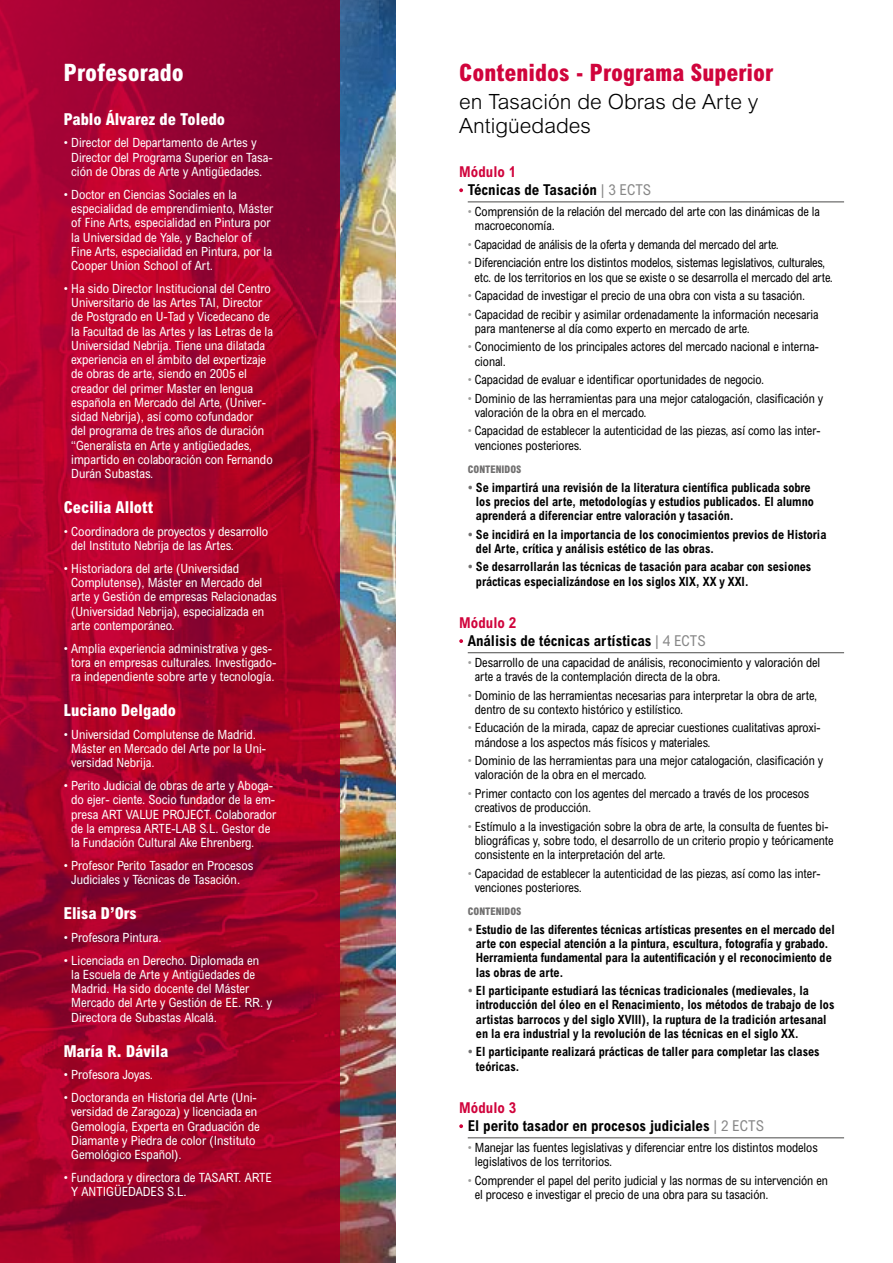
<style>
.page{position:relative;width:893px;height:1263px;background:#fff}
.page>*{position:absolute;margin:0;border:0;box-sizing:border-box;transform-origin:0 0}
.t1{font:800 condensed 24px "Arial MT Pro";color:#d0043c}
.t2{font:800 condensed 24px "Arial MT Pro";color:#fff}
.t3{font:300 21px/24px "Arial MT Pro";color:#000}
.t4{font:800 condensed 16.5px "Arial MT Pro";color:#fff}
.t5{font:700 condensed 15px/18.6px "Arial MT Pro";color:#000}
.t6{font:condensed 12.75px/14.2px "Arial MT Pro";color:#fff}
.t7{font:condensed 12.75px/14.2px "Arial MT Pro";color:#000;scale:.96 1}
.t8{font:700 condensed 12.75px/14.2px "Arial MT Pro";color:#000;scale:.96 1}
.t9{font:condensed 12.75px "Arial MT Pro";color:#000;scale:.94 1}
.t10{font:800 condensed 10.5px "Arial MT Pro";color:#706f6f}
.s1{color:#d0043c}
.s2{font-weight:400;color:#878787}
.s3{color:#9d9d9c}
.s4{color:#706f6f}
</style>
<div class="page">
<img style="left:340px;top:0;width:55px;height:1263px">
<hr style="left:468px;top:202px;width:376px;height:1px;background:#4a4a49">
<svg style="left:459px;top:188px;width:4px;height:4px"></svg>
<hr style="left:468px;top:652px;width:376px;height:1px;background:#4a4a49">
<svg style="left:459px;top:639px;width:4px;height:4px"></svg>
<hr style="left:468px;top:1137px;width:376px;height:1px;background:#4a4a49">
<svg style="left:459px;top:1124px;width:4px;height:4px"></svg>
<img style="left:340px;top:0;width:38px;height:1091px">
<svg style="left:0;top:0;width:340px;height:1263px;background:#a7022b"></svg>
<h1 class="t2" style="left:64px;top:58px;width:121px">Profesorado</h1>
<p class="t4" style="left:64px;top:109px;width:163px">Pablo Álvarez de Toledo</p>
<p class="t6" style="left:71px;top:136px;width:203px;text-indent:-7px">• Director del Departamento de Artes y<br>Director del Programa Superior en Tasa&shy;ción de Obras de Arte y Antigüedades.</p>
<p class="t6" style="left:71px;top:187px;width:204px;text-indent:-7px">• Doctor en Ciencias Sociales en la especialidad de emprendimiento, Máster of Fine Arts, especialidad en Pintura por la Universidad de Yale, y Bachelor of Fine Arts, especialidad en Pintura, por la Cooper Union School of Art.</p>
<p class="t6" style="left:71px;top:281px;width:203px;text-indent:-7px">• Ha sido Director Institucional del Centro Universitario de las Artes TAI, Director de Postgrado en U-Tad y Vicedecano de la Facultad de las Artes y las Letras de la Universidad Nebrija. Tiene una dilatada experiencia en el ámbito del expertizaje de obras de arte, siendo en 2005 el creador del primer Master en lengua española en Mercado del Arte, (Univer&shy;sidad Nebrija), así como cofundador<br>del programa de tres años de duración “Generalista en Arte y antigüedades, impartido en colaboración con Fernando Durán Subastas.</p>
<p class="t4" style="left:64px;top:497px;width:91px">Cecilia Allott</p>
<p class="t6" style="left:71px;top:524px;width:199px;text-indent:-7px">• Coordinadora de proyectos y desarrollo del Instituto Nebrija de las Artes.</p>
<p class="t6" style="left:71px;top:561px;width:207px;text-indent:-7px">• Historiadora del arte (Universidad Complutense), Máster en Mercado del arte y Gestión de empresas Relacionadas (Universidad Nebrija), especializada en arte contemporáneo.</p>
<p class="t6" style="left:64px;top:641px;width:214px;text-align:center">• Amplia experiencia administrativa y ges&shy;tora en empresas culturales. Investigado&shy;ra independiente sobre arte y tecnología.</p>
<p class="t4" style="left:64px;top:700px;width:114px">Luciano Delgado</p>
<p class="t6" style="left:71px;top:727px;width:196px;text-indent:-7px">• Universidad Complutense de Madrid.<br>Máster en Mercado del Arte por la Uni&shy;versidad Nebrija.</p>
<p class="t6" style="left:71px;top:779px;width:207px;text-indent:-7px">• Perito Judicial de obras de arte y Aboga&shy;do ejer- ciente. Socio fundador de la em&shy;presa ART VALUE PROJECT. Colaborador de la empresa ARTE-LAB S.L. Gestor de la Fundación Cultural Ake Ehrenberg.</p>
<p class="t6" style="left:64px;top:858px;width:191px;text-align:center">• Profesor Perito Tasador en Procesos<br>Judiciales y Técnicas de Tasación.</p>
<p class="t4" style="left:64px;top:903px;width:75px">Elisa D’Ors</p>
<p class="t6" style="left:64px;top:930px;width:99px">• Profesora Pintura.</p>
<p class="t6" style="left:71px;top:953px;width:202px;text-indent:-7px">• Licenciada en Derecho. Diplomada en<br>la Escuela de Arte y Antigüedades de Madrid. Ha sido docente del Máster Mercado del Arte y Gestión de EE. RR. y Directora de Subastas Alcalá.</p>
<p class="t4" style="left:64px;top:1041px;width:106px">María R. Dávila</p>
<p class="t6" style="left:64px;top:1068px;width:91px">• Profesora Joyas.</p>
<p class="t6" style="left:71px;top:1091px;width:190px;text-indent:-7px">• Doctoranda en Historia del Arte (Uni&shy;versidad de Zaragoza) y licenciada en Gemología, Experta en Graduación de Diamante y Piedra de color (Instituto Gemológico Español).</p>
<p class="t6" style="left:71px;top:1170px;width:202px;text-indent:-7px">• Fundadora y directora de TASART. ARTE<br>Y ANTIGÜEDADES S.L.</p>
<h1 class="t1" style="left:459px;top:58px;width:315px">Contenidos - Programa Superior</h1>
<h2 class="t3" style="left:459px;top:91px;width:301px">en Tasación de Obras de Arte y<br>Antigüedades</h2>
<p class="t5" style="left:468px;top:163px;width:185px;text-indent:-9px"><span class="s1">Módulo 1<br></span>Técnicas de Tasación <span class="s2">| 3 ECTS</span></p>
<p class="t7" style="left:475px;top:205px;width:361px;text-indent:-7px"><span class="s3">•</span> Comprensión de la relación del mercado del arte con las dinámicas de la macroeconomía.</p>
<p class="t9" style="left:468px;top:236px;width:332px"><span class="s3">•</span> Capacidad de análisis de la oferta y demanda del mercado del arte.</p>
<p class="t7" style="left:468px;top:256px;width:382px;text-align:center"><span class="s3">•</span> Diferenciación entre los distintos modelos, sistemas legislativos, culturales, etc. de los territorios en los que se existe o se desarrolla el mercado del arte.</p>
<p class="t7" style="left:468px;top:289px;width:353px"><span class="s3">•</span> Capacidad de investigar el precio de una obra con vista a su tasación.</p>
<p class="t7" style="left:475px;top:307px;width:360px;text-indent:-7px"><span class="s3">•</span> Capacidad de recibir y asimilar ordenadamente la información necesaria para mantenerse al día como experto en mercado de arte.</p>
<p class="t7" style="left:475px;top:340px;width:360px;text-indent:-7px"><span class="s3">•</span> Conocimiento de los principales actores del mercado nacional e interna&shy;cional.</p>
<p class="t7" style="left:468px;top:373px;width:310px"><span class="s3">•</span> Capacidad de evaluar e identificar oportunidades de negocio.</p>
<p class="t7" style="left:475px;top:391px;width:364px;text-indent:-7px"><span class="s3">•</span> Dominio de las herramientas para una mejor catalogación, clasificación y valoración de la obra en el mercado.</p>
<p class="t7" style="left:475px;top:424px;width:361px;text-indent:-7px"><span class="s3">•</span> Capacidad de establecer la autenticidad de las piezas, así como las inter&shy;venciones posteriores.</p>
<p class="t10" style="left:468px;top:463px;width:55px">CONTENIDOS</p>
<p class="t8" style="left:476px;top:480px;width:354px;text-indent:-8px"><span class="s4">•</span> Se impartirá una revisión de la literatura científica publicada sobre los precios del arte, metodologías y estudios publicados. El alumno aprenderá a diferenciar entre valoración y tasación.</p>
<p class="t8" style="left:476px;top:527px;width:367px;text-indent:-8px"><span class="s4">•</span> Se incidirá en la importancia de los conocimientos previos de Historia del Arte, crítica y análisis estético de las obras.</p>
<p class="t8" style="left:476px;top:560px;width:351px;text-indent:-8px"><span class="s4">•</span> Se desarrollarán las técnicas de tasación para acabar con sesiones prácticas especializándose en los siglos XIX, XX y XXI.</p>
<p class="t5" style="left:468px;top:614px;width:239px;text-indent:-9px"><span class="s1">Módulo 2<br></span>Análisis de técnicas artísticas <span class="s2">| 4 ECTS</span></p>
<p class="t7" style="left:475px;top:655px;width:361px;text-indent:-7px"><span class="s3">•</span> Desarrollo de una capacidad de análisis, reconocimiento y valoración del arte a través de la contemplación directa de la obra.</p>
<p class="t7" style="left:475px;top:688px;width:358px;text-indent:-7px"><span class="s3">•</span> Dominio de las herramientas necesarias para interpretar la obra de arte, dentro de su contexto histórico y estilístico.</p>
<p class="t7" style="left:475px;top:721px;width:362px;text-indent:-7px"><span class="s3">•</span> Educación de la mirada, capaz de apreciar cuestiones cualitativas aproxi&shy;mándose a los aspectos más físicos y materiales.</p>
<p class="t7" style="left:475px;top:754px;width:364px;text-indent:-7px"><span class="s3">•</span> Dominio de las herramientas para una mejor catalogación, clasificación y valoración de la obra en el mercado.</p>
<p class="t7" style="left:475px;top:786px;width:350px;text-indent:-7px"><span class="s3">•</span> Primer contacto con los agentes del mercado a través de los procesos creativos de producción.</p>
<p class="t7" style="left:475px;top:819px;width:375px;text-indent:-7px"><span class="s3">•</span> Estímulo a la investigación sobre la obra de arte, la consulta de fuentes bi&shy;bliográficas y, sobre todo, el desarrollo de un criterio propio y teóricamente consistente en la interpretación del arte.</p>
<p class="t7" style="left:475px;top:866px;width:361px;text-indent:-7px"><span class="s3">•</span> Capacidad de establecer la autenticidad de las piezas, así como las inter&shy;venciones posteriores.</p>
<p class="t10" style="left:468px;top:905px;width:55px">CONTENIDOS</p>
<p class="t8" style="left:476px;top:923px;width:375px;text-indent:-8px"><span class="s4">•</span> Estudio de las diferentes técnicas artísticas presentes en el mercado del arte con especial atención a la pintura, escultura, fotografía y grabado.<br>Herramienta fundamental para la autentificación y el reconocimiento de las obras de arte.</p>
<p class="t8" style="left:476px;top:984px;width:375px;text-indent:-8px"><span class="s4">•</span> El participante estudiará las técnicas tradicionales (medievales, la introducción del óleo en el Renacimiento, los métodos de trabajo de los artistas barrocos y del siglo XVIII), la ruptura de la tradición artesanal en la era industrial y la revolución de las técnicas en el siglo XX.</p>
<p class="t8" style="left:476px;top:1045px;width:359px;text-indent:-8px"><span class="s4">•</span> El participante realizará prácticas de taller para completar las clases teóricas.</p>
<p class="t5" style="left:468px;top:1099px;width:298px;text-indent:-9px"><span class="s1">Módulo 3<br></span>El perito tasador en procesos judiciales <span class="s2">| 2 ECTS</span></p>
<p class="t7" style="left:475px;top:1140px;width:359px;text-indent:-7px"><span class="s3">•</span> Manejar las fuentes legislativas y diferenciar entre los distintos modelos legislativos de los territorios.</p>
<p class="t7" style="left:475px;top:1173px;width:369px;text-indent:-7px"><span class="s3">•</span> Comprender el papel del perito judicial y las normas de su intervención en el proceso e investigar el precio de una obra para su tasación.</p>
</div>
